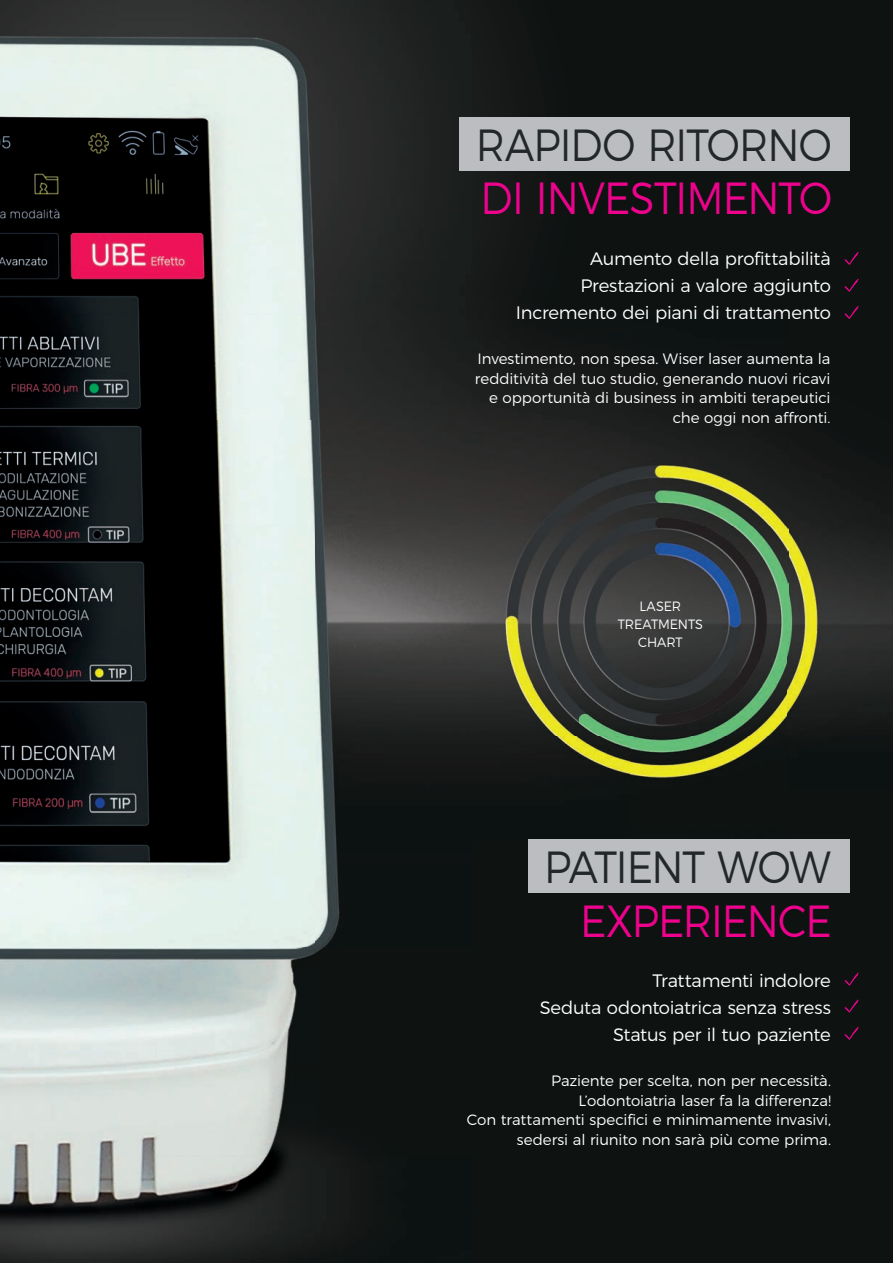
<style>
.page{position:relative;width:893px;height:1263px;background:#fff}
.page>*{position:absolute;margin:0;border:0;box-sizing:border-box;transform-origin:0 0}
.t1{font:300 45px "Montserrat";letter-spacing:-.025em;color:#ed028c;scale:.9 1}
.t2{font:300 45px "Montserrat";letter-spacing:-.025em;color:#222727;scale:.9 1}
.t3{font:300 18px/27px "Montserrat";letter-spacing:-.015em;color:#fff;text-align:right}
.t4{font:300 15px/19.5px "Montserrat";letter-spacing:-.005em;color:#fff;text-align:right}
.t5{font:300 13.5px/18px "Montserrat";letter-spacing:-.005em;color:#fff;text-align:center;scale:.95 1}
</style>
<div class="page">
<img style="left:0;top:0;width:893px;height:1263px">
<div style="left:459px;top:117px;width:391px;height:54px;background:#bcbdc0"></div>
<div style="left:529px;top:839px;width:321px;height:54px;background:#bcbdc0"></div>
<svg style="left:844px;top:252px;width:15px;height:13px"></svg>
<svg style="left:844px;top:279px;width:15px;height:13px"></svg>
<svg style="left:844px;top:306px;width:15px;height:13px"></svg>
<svg style="left:844px;top:972px;width:15px;height:14px"></svg>
<svg style="left:844px;top:999px;width:15px;height:13px"></svg>
<svg style="left:844px;top:1026px;width:15px;height:14px"></svg>
<h1 class="t2" style="left:476px;top:110px;width:397px">RAPIDO RITORNO</h1>
<h1 class="t1" style="left:481px;top:163px;width:392px">DI INVESTIMENTO</h1>
<p class="t3" style="left:516px;top:243px;width:316px">Aumento della profittabilità<br>Prestazioni a valore aggiunto<br>Incremento dei piani di trattamento</p>
<p class="t4" style="left:475px;top:348px;width:357px">Investimento, non spesa. Wiser laser aumenta la redditività del tuo studio, generando nuovi ricavi e opportunità di business in ambiti terapeutici che oggi non affronti.</p>
<p class="t5" style="left:618px;top:596px;width:91px">LASER<br>TREATMENTS<br>CHART</p>
<h1 class="t2" style="left:544px;top:831px;width:320px">PATIENT WOW</h1>
<h1 class="t1" style="left:580px;top:885px;width:281px">EXPERIENCE</h1>
<p class="t3" style="left:540px;top:965px;width:293px">Trattamenti indolore<br>Seduta odontoiatrica senza stress<br>Status per il tuo paziente</p>
<p class="t4" style="left:467px;top:1070px;width:366px">Paziente per scelta, non per necessità.<br>L’odontoiatria laser fa la differenza!<br>Con trattamenti specifici e minimamente invasivi, sedersi al riunito non sarà più come prima.</p>
</div>
